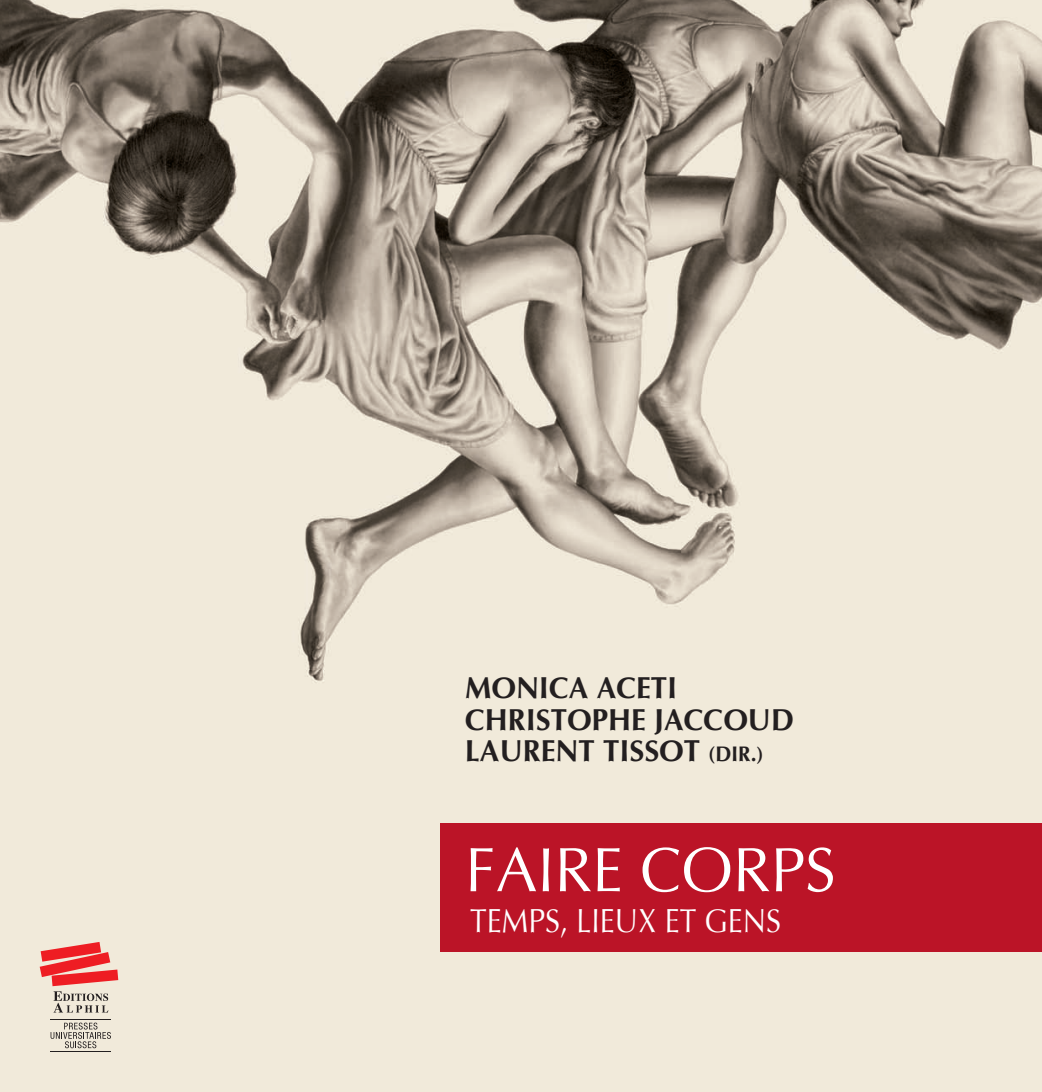
<style>
.page{position:relative;width:1042px;height:1092px;background:#fff}
.page>*{position:absolute;margin:0;border:0;box-sizing:border-box;transform-origin:0 0}
.t1{font:63px "Optima";color:#fff}
.t2{font:33.25px "Optima";color:#fff;scale:.9 1}
.t3{font:700 30.1px/31.5px "Optima";color:#231f20}
.s1{font-size:21px}
</style>
<div class="page">
<img style="left:0;top:0;width:1042px;height:1091px">
<svg style="left:40px;top:941px;width:78px;height:71px;background:#e5938c"></svg>
<svg style="left:51px;top:1022px;width:60px;height:26px;background:#c8c2b5"></svg>
<hr style="left:51px;top:1019px;width:60px;height:1px;background:#231f20">
<hr style="left:51px;top:1050px;width:60px;height:1px;background:#231f20">
<div style="left:440px;top:822px;width:602px;height:129px;background:#bb1427"></div>
<p class="t3" style="left:465px;top:672px;width:330px">MONICA ACETI<br>CHRISTOPHE JACCOUD<br>LAURENT TISSOT <span class="s1">(DIR.)</span></p>
<h1 class="t1" style="left:465px;top:832px;width:372px">FAIRE CORPS</h1>
<p class="t2" style="left:470px;top:900px;width:347px">TEMPS, LIEUX ET GENS</p>
</div>
